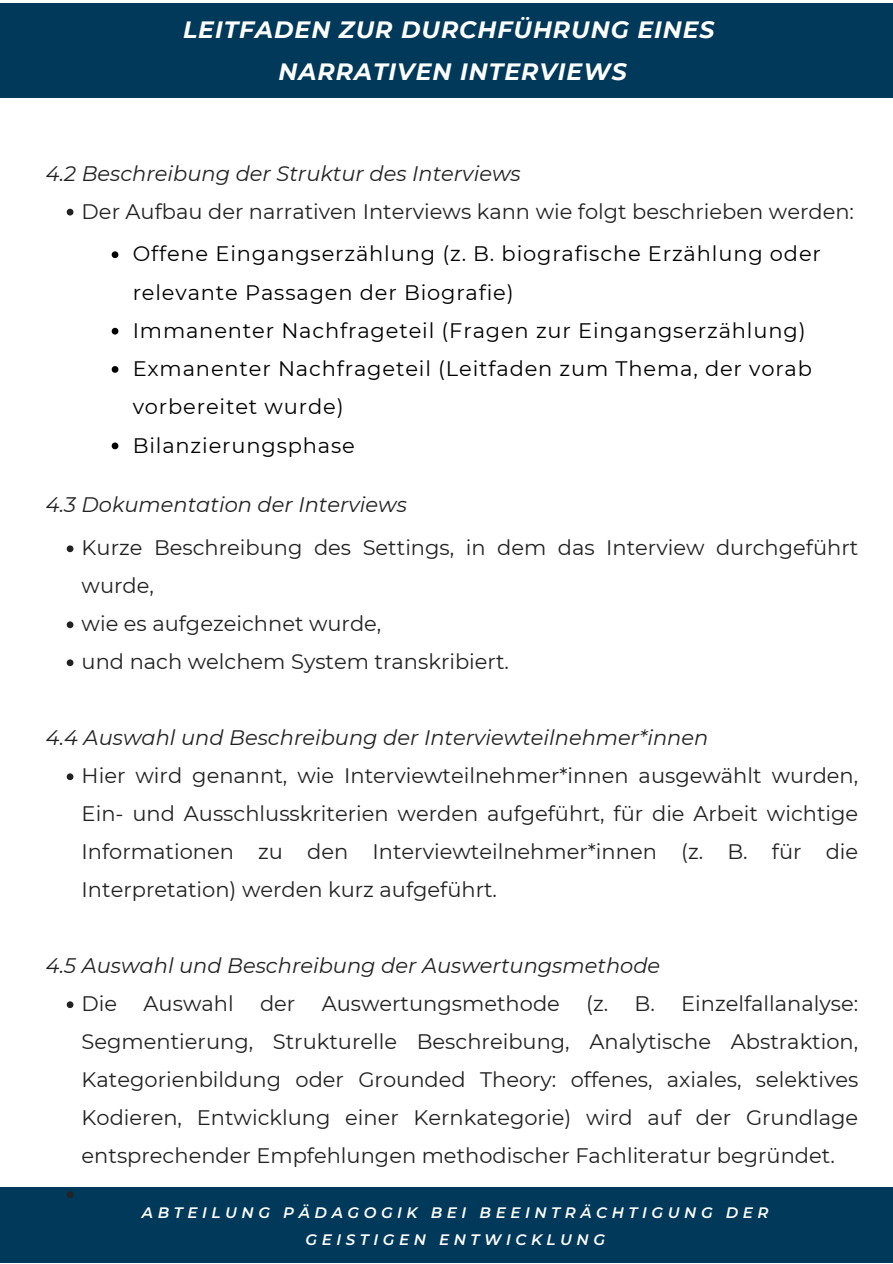
<style>
.page{position:relative;width:893px;height:1264px;background:#fff}
.page>*{position:absolute;margin:0;border:0;box-sizing:border-box;transform-origin:0 0}
.t1{font:italic 700 23.55px "Montserrat";letter-spacing:.04em;color:#fff}
.t2{font:21px/38px "Montserrat";color:#222;text-align:justify}
.t3{font:21px/38.2px "Montserrat";letter-spacing:.04em;color:#000}
.t4{font:italic 21px "Montserrat";color:#222}
.t5{font:italic 600 15.15px/27px "Montserrat";letter-spacing:.3em;color:#fff;text-align:center}
</style>
<div class="page">
<div style="left:0;top:1187px;width:892px;height:75px;background:#01395b"></div>
<div style="left:0;top:3px;width:892px;height:95px;background:#01395b"></div>
<svg style="left:67px;top:209px;width:6px;height:6px"></svg>
<svg style="left:67px;top:545px;width:6px;height:7px"></svg>
<svg style="left:67px;top:621px;width:6px;height:7px"></svg>
<svg style="left:67px;top:659px;width:6px;height:7px"></svg>
<svg style="left:67px;top:773px;width:6px;height:7px"></svg>
<svg style="left:67px;top:1001px;width:6px;height:7px"></svg>
<svg style="left:67px;top:1191px;width:6px;height:6px"></svg>
<svg style="left:112px;top:251px;width:6px;height:7px"></svg>
<svg style="left:112px;top:328px;width:6px;height:6px"></svg>
<svg style="left:112px;top:366px;width:6px;height:7px"></svg>
<svg style="left:112px;top:442px;width:6px;height:7px"></svg>
<p class="t1" style="left:183px;top:15px;width:533px">LEITFADEN ZUR DURCHFÜHRUNG EINES</p>
<p class="t1" style="left:278px;top:58px;width:349px">NARRATIVEN INTERVIEWS</p>
<p class="t4" style="left:46px;top:160px;width:476px">4.2 Beschreibung der Struktur des Interviews</p>
<p class="t2" style="left:82px;top:192px;width:773px">Der Aufbau der narrativen Interviews kann wie folgt beschrieben werden:</p>
<p class="t3" style="left:133px;top:235px;width:689px">Offene Eingangserzählung (z. B. biografische Erzählung oder relevante Passagen der Biografie)</p>
<p class="t3" style="left:133px;top:311px;width:674px">Immanenter Nachfrageteil (Fragen zur Eingangserzählung)</p>
<p class="t3" style="left:133px;top:349px;width:680px">Exmanenter Nachfrageteil (Leitfaden zum Thema, der vorab vorbereitet wurde)</p>
<p class="t3" style="left:133px;top:426px;width:224px">Bilanzierungsphase</p>
<p class="t4" style="left:46px;top:492px;width:362px">4.3 Dokumentation der Interviews</p>
<p class="t2" style="left:82px;top:529px;width:778px">Kurze Beschreibung des Settings, in dem das Interview durchgeführt wurde,</p>
<p class="t2" style="left:82px;top:605px;width:301px">wie es aufgezeichnet wurde,</p>
<p class="t2" style="left:82px;top:643px;width:429px">und nach welchem System transkribiert.</p>
<p class="t4" style="left:46px;top:725px;width:664px">4.4 Auswahl und Beschreibung der Interviewteilnehmer*innen</p>
<p class="t2" style="left:82px;top:756px;width:778px">Hier wird genannt, wie Interviewteilnehmer*innen ausgewählt wurden, Ein- und Ausschlusskriterien werden aufgeführt, für die Arbeit wichtige Informationen zu den Interviewteilnehmer*innen (z. B. für die Interpretation) werden kurz aufgeführt.</p>
<p class="t4" style="left:46px;top:953px;width:615px">4.5 Auswahl und Beschreibung der Auswertungsmethode</p>
<p class="t2" style="left:82px;top:984px;width:778px;text-indent:599px">Einzelfallanalyse:<br>Segmentierung, Strukturelle Beschreibung, Analytische Abstraktion, Kategorienbildung oder Grounded Theory: offenes, axiales, selektives Kodieren, Entwicklung einer Kernkategorie) wird auf der Grundlage entsprechender Empfehlungen methodischer Fachliteratur begründet.</p>
<p class="t2" style="left:82px;top:984px;width:37px">Die</p>
<p class="t2" style="left:144px;top:984px;width:92px">Auswahl</p>
<p class="t2" style="left:260px;top:984px;width:37px">der</p>
<p class="t2" style="left:321px;top:984px;width:240px">Auswertungsmethode</p>
<p class="t2" style="left:586px;top:984px;width:70px">(z. B.</p>
<p class="t5" style="left:142px;top:1198px;width:628px">ABTEILUNG PÄDAGOGIK BEI BEEINTRÄCHTIGUNG DER<br>GEISTIGEN ENTWICKLUNG</p>
</div>
